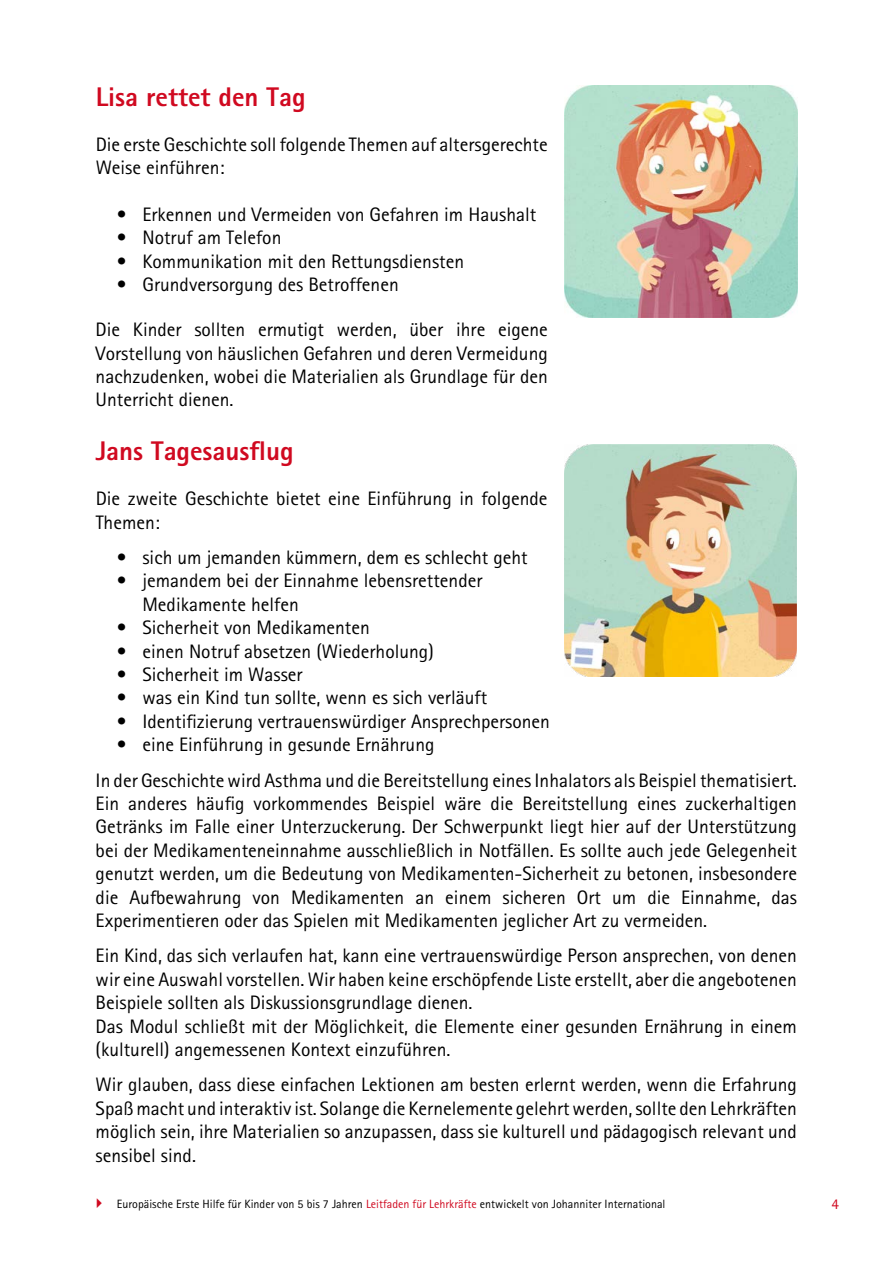
<style>
.page{position:relative;width:893px;height:1263px;background:#fff}
.page>*{position:absolute;margin:0;border:0;box-sizing:border-box;transform-origin:0 0}
.t1{font:800 27px "Rotis Sans Serif";color:#d00920}
.t2{font:19.5px/23.4px "Rotis Sans Serif";color:#000}
.t3{font:15px "Rotis Sans Serif";color:#d00920}
.t4{font:12px "Rotis Sans Serif";color:#000}
.s1{color:#d00920}
</style>
<div class="page">
<img style="left:565px;top:85px;width:232px;height:232px">
<img style="left:564px;top:444px;width:233px;height:233px">
<h1 class="t1" style="left:96px;top:80px;width:211px">Lisa rettet den Tag</h1>
<p class="t2" style="left:96px;top:132px;width:454px">Die erste Geschichte soll folgende Themen auf altersgerechte<br>Weise einführen:</p>
<p class="t2" style="left:117px;top:203px;width:421px">• Erkennen und Vermeiden von Gefahren im Haushalt</p>
<p class="t2" style="left:117px;top:226px;width:166px">• Notruf am Telefon</p>
<p class="t2" style="left:117px;top:249px;width:349px">• Kommunikation mit den Rettungsdiensten</p>
<p class="t2" style="left:117px;top:273px;width:283px">• Grundversorgung des Betroffenen</p>
<p class="t2" style="left:96px;top:318px;width:454px;text-align:justify">Die Kinder sollten ermutigt werden, über ihre eigene Vorstellung von häuslichen Gefahren und deren Vermeidung nachzudenken, wobei die Materialien als Grundlage für den Unterricht dienen.</p>
<h1 class="t1" style="left:96px;top:434px;width:199px">Jans Tagesausflug</h1>
<p class="t2" style="left:96px;top:487px;width:453px">Die zweite Geschichte bietet eine Einführung in folgende<br>Themen:</p>
<p class="t2" style="left:117px;top:545px;width:412px">• sich um jemanden kümmern, dem es schlecht geht</p>
<p class="t2" style="left:142px;top:569px;width:342px;text-indent:-26px">• jemandem bei der Einnahme lebensrettender<br>Medikamente helfen</p>
<p class="t2" style="left:117px;top:616px;width:254px">• Sicherheit von Medikamenten</p>
<p class="t2" style="left:117px;top:639px;width:318px">• einen Notruf absetzen (Wiederholung)</p>
<p class="t2" style="left:117px;top:662px;width:187px">• Sicherheit im Wasser</p>
<p class="t2" style="left:117px;top:686px;width:372px">• was ein Kind tun sollte, wenn es sich verläuft</p>
<p class="t2" style="left:117px;top:709px;width:435px">• Identifizierung vertrauenswürdiger Ansprechpersonen</p>
<p class="t2" style="left:96px;top:727px;width:703px;line-height:35.4px;text-indent:21px">• eine Einführung in gesunde Ernährung<br>In der Geschichte wird Asthma und die Bereitstellung eines Inhalators als Beispiel thematisiert.</p>
<p class="t2" style="left:96px;top:791px;width:703px;text-align:justify">Ein anderes häufig vorkommendes Beispiel wäre die Bereitstellung eines zuckerhaltigen Getränks im Falle einer Unterzuckerung. Der Schwerpunkt liegt hier auf der Unterstützung bei der Medikamenteneinnahme ausschließlich in Notfällen. Es sollte auch jede Gelegenheit genutzt werden, um die Bedeutung von Medikamenten-Sicherheit zu betonen, insbesondere die Aufbewahrung von Medikamenten an einem sicheren Ort um die Einnahme, das Experimentieren oder das Spielen mit Medikamenten jeglicher Art zu vermeiden.</p>
<p class="t2" style="left:96px;top:944px;width:703px">Ein Kind, das sich verlaufen hat, kann eine vertrauenswürdige Person ansprechen, von denen wir eine Auswahl vorstellen. Wir haben keine erschöpfende Liste erstellt, aber die angebotenen Beispiele sollten als Diskussionsgrundlage dienen.<br>Das Modul schließt mit der Möglichkeit, die Elemente einer gesunden Ernährung in einem (kulturell) angemessenen Kontext einzuführen.</p>
<p class="t2" style="left:96px;top:1073px;width:703px;text-align:justify">Wir glauben, dass diese einfachen Lektionen am besten erlernt werden, wenn die Erfahrung Spaß macht und interaktiv ist. Solange die Kernelemente gelehrt werden, sollte den Lehrkräften möglich sein, ihre Materialien so anzupassen, dass sie kulturell und pädagogisch relevant und sensibel sind.</p>
<p class="t4" style="left:117px;top:1197px;width:550px">Europäische Erste Hilfe für Kinder von 5 bis 7 Jahren <span class="s1">Leitfaden für Lehrkräfte</span> entwickelt von Johanniter International</p>
<p class="t3" style="left:831px;top:1195px;width:9px">4</p>
</div>
